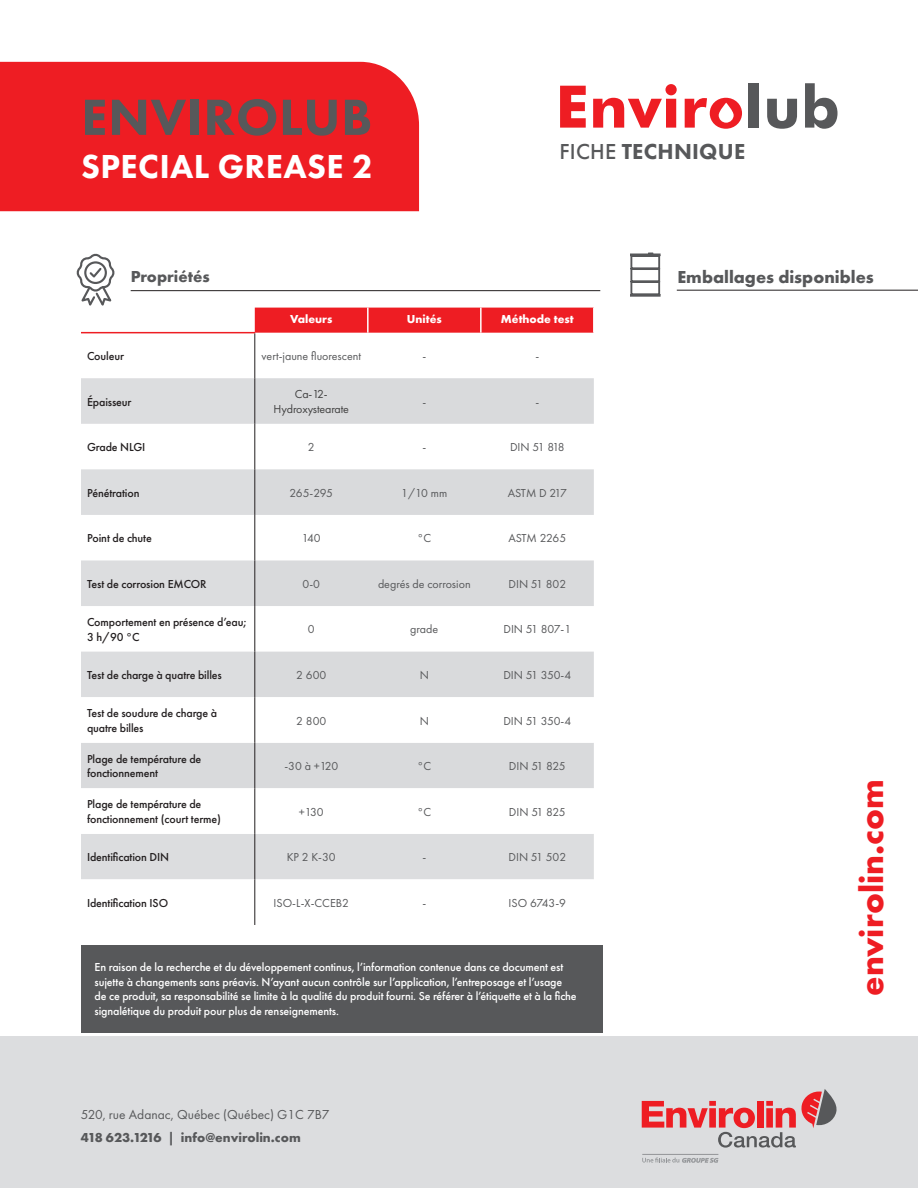
<style>
.page{position:relative;width:918px;height:1188px;background:#fff}
.page>*{position:absolute;margin:0;border:0;box-sizing:border-box;transform-origin:0 0}
.Nom_produit{font:800 52.65px "Futura PT";letter-spacing:.01em;color:#57585a}
.t1{font:800 34.5px "Futura PT";letter-spacing:.01em;color:#fff}
.t2{font:700 30px "Futura";color:#ee1d23}
.t3{font:800 22.5px "Futura PT";letter-spacing:.01em;color:#57585a}
.t4{font:700 18px "Futura PT";color:#57585a}
.t5{font:700 16.5px "Futura PT";color:#57585a}
.t6{font:13.5px "Futura PT";color:#57585a}
.t7{font:700 13.5px "Futura PT";color:#57585a}
.Note{font:500 12px/14.4px "Futura PT";letter-spacing:-.01em;color:#fff}
.Texte_gras_tableau{font:500 12px/14.4px "Futura PT";letter-spacing:-.01em;color:#231f20}
.tableau-txt-gris{font:12px "Futura PT";color:#57585a}
.Titres_tableau{font:700 12px "Futura PT";color:#fff}
.tableau-txt-gris-2{font:12px "Futura PT";letter-spacing:-.01em;color:#404040}
.tableau-txt-gris-3{font:12px "Futura PT";letter-spacing:-.025em;color:#57585a}
.s1{font-weight:500}
</style>
<div class="page">
<div style="left:0;top:1036px;width:918px;height:152px;background:#dcdddf"></div>
<svg style="left:642px;top:1158px;width:76px;height:5px"></svg>
<hr style="left:642px;top:1154px;width:76px;height:1px;background:#939598">
<svg style="left:642px;top:1089px;width:195px;height:59px"></svg>
<svg style="left:560px;top:86px;width:26px;height:42px"></svg>
<svg style="left:593px;top:84px;width:84px;height:44px"></svg>
<svg style="left:685px;top:98px;width:57px;height:31px"></svg>
<div style="left:749px;top:83px;width:10px;height:45px;background:#57585a"></div>
<svg style="left:767px;top:99px;width:30px;height:30px"></svg>
<svg style="left:805px;top:83px;width:33px;height:46px"></svg>
<div style="left:0;top:62px;width:419px;height:149px;background:#ee1d23"></div>
<div style="left:81px;top:945px;width:521px;height:87px;background:#57585a"></div>
<hr style="left:131px;top:290px;width:469px;height:1px;background:#231f20">
<hr style="left:677px;top:290px;width:241px;height:1px;background:#231f20">
<svg style="left:76px;top:253px;width:39px;height:53px"></svg>
<div style="left:84px;top:261px;width:23px;height:23px;border:2px solid #57585a;border-radius:50%"></div>
<svg style="left:630px;top:252px;width:31px;height:45px"></svg>
<div style="left:255px;top:308px;width:338px;height:25px;background:#ee1d23"></div>
<svg style="left:81px;top:378px;width:513px;height:319px;fill:#dcdddf"></svg>
<svg style="left:81px;top:697px;width:513px;height:228px"></svg>
<hr style="left:81px;top:332px;width:174px;height:1px;background:#ee1d23">
<hr style="left:254px;top:333px;width:1px;height:45px;background:#231f20">
<hr style="left:254px;top:378px;width:1px;height:46px;background:#231f20">
<hr style="left:254px;top:469px;width:1px;height:46px;background:#231f20">
<hr style="left:254px;top:560px;width:1px;height:46px;background:#231f20">
<hr style="left:254px;top:652px;width:1px;height:45px;background:#231f20">
<hr style="left:254px;top:424px;width:1px;height:45px;background:#231f20">
<hr style="left:254px;top:515px;width:1px;height:45px;background:#231f20">
<hr style="left:254px;top:606px;width:1px;height:46px;background:#231f20">
<hr style="left:254px;top:697px;width:1px;height:46px;background:#231f20">
<hr style="left:254px;top:743px;width:1px;height:45px;background:#231f20">
<hr style="left:254px;top:788px;width:1px;height:46px;background:#231f20">
<hr style="left:254px;top:834px;width:1px;height:45px;background:#231f20">
<hr style="left:254px;top:879px;width:1px;height:46px;background:#231f20">
<hr style="left:367px;top:308px;width:2px;height:25px;background:#fff">
<hr style="left:480px;top:308px;width:2px;height:25px;background:#fff">
<p class="Nom_produit" style="left:81px;top:84px;width:293px">ENVIROLUB</p>
<p class="t1" style="left:81px;top:145px;width:293px">SPECIAL GREASE 2</p>
<p class="t3" style="left:560px;top:137px;width:187px"><span class="s1">FICHE</span> TECHNIQUE</p>
<p class="t5" style="left:131px;top:265px;width:81px">Propriétés</p>
<p class="t4" style="left:678px;top:265px;width:198px">Emballages disponibles</p>
<p class="Titres_tableau" style="left:290px;top:311px;width:44px">Valeurs</p>
<p class="Titres_tableau" style="left:407px;top:311px;width:36px">Unités</p>
<p class="Titres_tableau" style="left:501px;top:311px;width:74px">Méthode test</p>
<p class="Texte_gras_tableau" style="left:87px;top:349px;width:39px">Couleur</p>
<p class="tableau-txt-gris" style="left:262px;top:349px;width:101px">vert-jaune fluorescent</p>
<p class="tableau-txt-gris" style="left:422px;top:349px;width:5px">-</p>
<p class="tableau-txt-gris" style="left:535px;top:349px;width:5px">-</p>
<p class="Texte_gras_tableau" style="left:87px;top:394px;width:46px">Épaisseur</p>
<p class="tableau-txt-gris-2" style="left:295px;top:387px;width:35px">Ca-12-</p>
<p class="tableau-txt-gris-2" style="left:274px;top:402px;width:77px">Hydroxystearate</p>
<p class="tableau-txt-gris" style="left:422px;top:394px;width:5px">-</p>
<p class="tableau-txt-gris" style="left:535px;top:394px;width:5px">-</p>
<p class="Texte_gras_tableau" style="left:87px;top:440px;width:60px">Grade NLGI</p>
<p class="tableau-txt-gris" style="left:308px;top:440px;width:8px">2</p>
<p class="tableau-txt-gris" style="left:422px;top:440px;width:5px">-</p>
<p class="tableau-txt-gris" style="left:510px;top:440px;width:56px">DIN 51 818</p>
<p class="Texte_gras_tableau" style="left:87px;top:486px;width:54px">Pénétration</p>
<p class="tableau-txt-gris" style="left:290px;top:486px;width:45px">265-295</p>
<p class="tableau-txt-gris" style="left:401px;top:486px;width:48px">1/10 mm</p>
<p class="tableau-txt-gris" style="left:508px;top:486px;width:60px">ASTM D 217</p>
<p class="Texte_gras_tableau" style="left:87px;top:531px;width:66px">Point de chute</p>
<p class="tableau-txt-gris" style="left:302px;top:531px;width:20px">140</p>
<p class="tableau-txt-gris" style="left:417px;top:531px;width:15px">°C</p>
<p class="tableau-txt-gris-3" style="left:509px;top:531px;width:59px">ASTM 2265</p>
<p class="Texte_gras_tableau" style="left:87px;top:577px;width:121px">Test de corrosion EMCOR</p>
<p class="tableau-txt-gris" style="left:303px;top:577px;width:19px">0-0</p>
<p class="tableau-txt-gris" style="left:378px;top:577px;width:94px">degrés de corrosion</p>
<p class="tableau-txt-gris" style="left:508px;top:577px;width:59px">DIN 51 802</p>
<p class="Texte_gras_tableau" style="left:87px;top:615px;width:161px">Comportement en présence d’eau;<br>3 h/90 °C</p>
<p class="tableau-txt-gris" style="left:308px;top:622px;width:8px">0</p>
<p class="tableau-txt-gris" style="left:410px;top:622px;width:30px">grade</p>
<p class="tableau-txt-gris" style="left:503px;top:622px;width:69px">DIN 51 807-1</p>
<p class="Texte_gras_tableau" style="left:87px;top:668px;width:136px">Test de charge à quatre billes</p>
<p class="tableau-txt-gris" style="left:296px;top:668px;width:32px">2 600</p>
<p class="tableau-txt-gris" style="left:420px;top:668px;width:11px">N</p>
<p class="tableau-txt-gris" style="left:503px;top:668px;width:69px">DIN 51 350-4</p>
<p class="Texte_gras_tableau" style="left:87px;top:706px;width:132px">Test de soudure de charge à quatre billes</p>
<p class="tableau-txt-gris" style="left:296px;top:713px;width:32px">2 800</p>
<p class="tableau-txt-gris" style="left:420px;top:713px;width:11px">N</p>
<p class="tableau-txt-gris" style="left:503px;top:713px;width:69px">DIN 51 350-4</p>
<p class="Texte_gras_tableau" style="left:87px;top:752px;width:116px">Plage de température de fonctionnement</p>
<p class="tableau-txt-gris" style="left:284px;top:759px;width:55px">-30 à +120</p>
<p class="tableau-txt-gris" style="left:417px;top:759px;width:15px">°C</p>
<p class="tableau-txt-gris" style="left:509px;top:759px;width:58px">DIN 51 825</p>
<p class="Texte_gras_tableau" style="left:87px;top:797px;width:136px">Plage de température de fonctionnement (court terme)</p>
<p class="tableau-txt-gris" style="left:299px;top:805px;width:26px">+130</p>
<p class="tableau-txt-gris" style="left:417px;top:805px;width:15px">°C</p>
<p class="tableau-txt-gris" style="left:509px;top:805px;width:58px">DIN 51 825</p>
<p class="Texte_gras_tableau" style="left:87px;top:850px;width:84px">Identification DIN</p>
<p class="tableau-txt-gris" style="left:287px;top:850px;width:50px">KP 2 K-30</p>
<p class="tableau-txt-gris" style="left:422px;top:850px;width:5px">-</p>
<p class="tableau-txt-gris" style="left:508px;top:850px;width:59px">DIN 51 502</p>
<p class="Texte_gras_tableau" style="left:87px;top:896px;width:83px">Identification ISO</p>
<p class="tableau-txt-gris" style="left:274px;top:896px;width:77px">ISO-L-X-CCEB2</p>
<p class="tableau-txt-gris" style="left:422px;top:896px;width:5px">-</p>
<p class="tableau-txt-gris" style="left:509px;top:896px;width:59px">ISO 6743-9</p>
<p class="Note" style="left:94px;top:960px;width:484px">En raison de la recherche et du développement continus, l’information contenue dans ce document est sujette à changements sans préavis. N’ayant aucun contrôle sur l’application, l’entreposage et l’usage de ce produit, sa responsabilité se limite à la qualité du produit fourni. Se référer à l’étiquette et à la fiche signalétique du produit pour plus de renseignements.</p>
<p class="t6" style="left:81px;top:1107px;width:250px">520, rue Adanac, Québec (Québec) G1C 7B7</p>
<p class="t7" style="left:81px;top:1129px;width:222px">418 623.1216 | info@envirolin.com</p>
<h3 class="t2" style="left:850px;top:996px;width:218px;rotate:-90deg">envirolin.com</h3>
</div>
